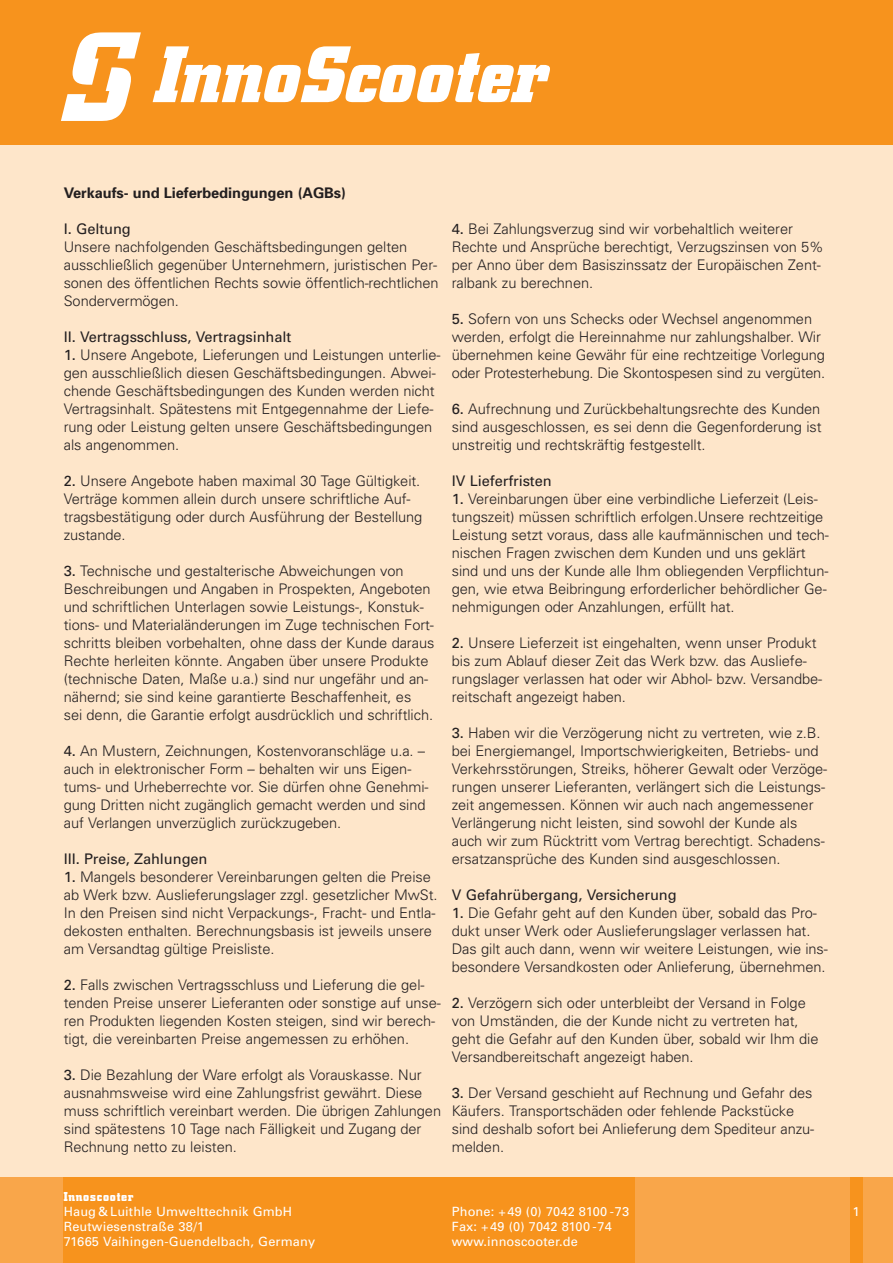
<style>
.page{position:relative;width:893px;height:1263px;background:#fff}
.page>*{position:absolute;margin:0;border:0;box-sizing:border-box;transform-origin:0 0}
.t1{font:300 14.7px/18px "Univers";letter-spacing:-.005em;color:#231f20}
.t2{font:14.7px "Univers";letter-spacing:-.005em;color:#231f20}
.t3{font:700 14.7px "Univers";letter-spacing:-.005em;color:#231f20}
.t4{font:12.75px/15px "Univers";letter-spacing:.01em;color:#fff}
.t5{font:700 12.75px "City";letter-spacing:.06em;color:#fff}
.s1{font-weight:400}
</style>
<div class="page">
<div style="left:0;top:0;width:893px;height:1191px;background:#fee6ca"></div>
<div style="left:0;top:0;width:893px;height:145px;background:#f7931d"></div>
<svg style="left:61px;top:32px;width:489px;height:89px"></svg>
<div style="left:0;top:1178px;width:893px;height:85px;background:#f9a64a"></div>
<div style="left:64px;top:1178px;width:571px;height:85px;background:#f7931d"></div>
<div style="left:850px;top:1178px;width:12px;height:85px;background:#f7931d"></div>
<p class="t3" style="left:64px;top:187px;width:284px">Verkaufs- und Lieferbedingungen (AGBs)</p>
<p class="t2" style="left:64px;top:223px;width:69px">I. Geltung</p>
<p class="t1" style="left:64px;top:239px;width:376px">Unsere nachfolgenden Geschäftsbedingungen gelten ausschließlich gegenüber Unternehmern, juristischen Per&shy;sonen des öffentlichen Rechts sowie öffentlich-rechtlichen Sondervermögen.</p>
<p class="t2" style="left:64px;top:331px;width:229px">II. Vertragsschluss, Vertragsinhalt</p>
<p class="t1" style="left:64px;top:347px;width:378px"><span class="s1">1.</span> Unsere Angebote, Lieferungen und Leistungen unterlie&shy;gen ausschließlich diesen Geschäftsbedingungen. Abwei&shy;chende Geschäftsbedingungen des Kunden werden nicht Vertragsinhalt. Spätestens mit Entgegennahme der Liefe&shy;rung oder Leistung gelten unsere Geschäftsbedingungen als angenommen.</p>
<p class="t1" style="left:64px;top:473px;width:360px"><span class="s1">2.</span> Unsere Angebote haben maximal 30 Tage Gültigkeit.<br>Verträge kommen allein durch unsere schriftliche Auf&shy;tragsbestätigung oder durch Ausführung der Bestellung zustande.</p>
<p class="t1" style="left:64px;top:563px;width:372px"><span class="s1">3.</span> Technische und gestalterische Abweichungen von Beschreibungen und Angaben in Prospekten, Angeboten und schriftlichen Unterlagen sowie Leistungs-, Konstuk&shy;tions- und Materialänderungen im Zuge technischen Fort&shy;schritts bleiben vorbehalten, ohne dass der Kunde daraus Rechte herleiten könnte. Angaben über unsere Produkte (technische Daten, Maße u.a.) sind nur ungefähr und an&shy;nähernd; sie sind keine garantierte Beschaffenheit, es<br>sei denn, die Garantie erfolgt ausdrücklich und schriftlich.</p>
<p class="t1" style="left:64px;top:743px;width:366px"><span class="s1">4.</span> An Mustern, Zeichnungen, Kostenvoranschläge u.a. – auch in elektronischer Form – behalten wir uns Eigen&shy;tums- und Urheberrechte vor. Sie dürfen ohne Genehmi&shy;gung Dritten nicht zugänglich gemacht werden und sind auf Verlangen unverzüglich zurückzugeben.</p>
<p class="t2" style="left:64px;top:853px;width:145px">III. Preise, Zahlungen</p>
<p class="t1" style="left:64px;top:869px;width:375px"><span class="s1">1.</span> Mangels besonderer Vereinbarungen gelten die Preise ab Werk bzw. Auslieferungslager zzgl. gesetzlicher MwSt.<br>In den Preisen sind nicht Verpackungs-, Fracht- und Entla&shy;dekosten enthalten. Berechnungsbasis ist jeweils unsere am Versandtag gültige Preisliste.</p>
<p class="t1" style="left:64px;top:977px;width:378px"><span class="s1">2.</span> Falls zwischen Vertragsschluss und Lieferung die gel&shy;tenden Preise unserer Lieferanten oder sonstige auf unse&shy;ren Produkten liegenden Kosten steigen, sind wir berech&shy;tigt, die vereinbarten Preise angemessen zu erhöhen.</p>
<p class="t1" style="left:64px;top:1067px;width:379px"><span class="s1">3.</span> Die Bezahlung der Ware erfolgt als Vorauskasse. Nur ausnahmsweise wird eine Zahlungsfrist gewährt. Diese muss schriftlich vereinbart werden. Die übrigen Zahlungen sind spätestens 10 Tage nach Fälligkeit und Zugang der Rechnung netto zu leisten.</p>
<p class="t1" style="left:452px;top:221px;width:374px"><span class="s1">4.</span> Bei Zahlungsverzug sind wir vorbehaltlich weiterer Rechte und Ansprüche berechtigt, Verzugszinsen von 5% per Anno über dem Basiszinssatz der Europäischen Zent&shy;ralbank zu berechnen.</p>
<p class="t1" style="left:452px;top:311px;width:375px"><span class="s1">5.</span> Sofern von uns Schecks oder Wechsel angenommen werden, erfolgt die Hereinnahme nur zahlungshalber. Wir übernehmen keine Gewähr für eine rechtzeitige Vorlegung oder Protesterhebung. Die Skontospesen sind zu vergüten.</p>
<p class="t1" style="left:452px;top:401px;width:371px;text-align:justify"><span class="s1">6.</span> Aufrechnung und Zurückbehaltungsrechte des Kunden sind ausgeschlossen, es sei denn die Gegenforderung ist unstreitig und rechtskräftig festgestellt.</p>
<p class="t2" style="left:452px;top:475px;width:101px">IV Lieferfristen</p>
<p class="t1" style="left:452px;top:491px;width:378px"><span class="s1">1.</span> Vereinbarungen über eine verbindliche Lieferzeit (Leis&shy;tungszeit) müssen schriftlich erfolgen.Unsere rechtzeitige Leistung setzt voraus, dass alle kaufmännischen und tech&shy;nischen Fragen zwischen dem Kunden und uns geklärt sind und uns der Kunde alle Ihm obliegenden Verpflichtun&shy;gen, wie etwa Beibringung erforderlicher behördlicher Ge&shy;nehmigungen oder Anzahlungen, erfüllt hat.</p>
<p class="t1" style="left:452px;top:635px;width:372px"><span class="s1">2.</span> Unsere Lieferzeit ist eingehalten, wenn unser Produkt bis zum Ablauf dieser Zeit das Werk bzw. das Ausliefe&shy;rungslager verlassen hat oder wir Abhol- bzw. Versandbe&shy;reitschaft angezeigt haben.</p>
<p class="t1" style="left:452px;top:725px;width:377px"><span class="s1">3.</span> Haben wir die Verzögerung nicht zu vertreten, wie z.B. bei Energiemangel, Importschwierigkeiten, Betriebs- und Verkehrsstörungen, Streiks, höherer Gewalt oder Verzöge&shy;rungen unserer Lieferanten, verlängert sich die Leistungs&shy;zeit angemessen. Können wir auch nach angemessener Verlängerung nicht leisten, sind sowohl der Kunde als auch wir zum Rücktritt vom Vertrag berechtigt. Schadens&shy;ersatzansprüche des Kunden sind ausgeschlossen.</p>
<p class="t2" style="left:452px;top:889px;width:226px">V Gefahrübergang, Versicherung</p>
<p class="t1" style="left:452px;top:905px;width:378px"><span class="s1">1.</span> Die Gefahr geht auf den Kunden über, sobald das Pro&shy;dukt unser Werk oder Auslieferungslager verlassen hat.<br>Das gilt auch dann, wenn wir weitere Leistungen, wie ins&shy;besondere Versandkosten oder Anlieferung, übernehmen.</p>
<p class="t1" style="left:452px;top:995px;width:368px"><span class="s1">2.</span> Verzögern sich oder unterbleibt der Versand in Folge von Umständen, die der Kunde nicht zu vertreten hat, geht die Gefahr auf den Kunden über, sobald wir Ihm die Versandbereitschaft angezeigt haben.</p>
<p class="t1" style="left:452px;top:1085px;width:364px"><span class="s1">3.</span> Der Versand geschieht auf Rechnung und Gefahr des Käufers. Transportschäden oder fehlende Packstücke sind deshalb sofort bei Anlieferung dem Spediteur anzu&shy;melden.</p>
<p class="t5" style="left:64px;top:1192px;width:71px">Innoscooter</p>
<p class="t4" style="left:64px;top:1205px;width:253px">Haug&amp; Luithle Umwelttechnik GmbH<br>Reutwiesenstraße 38/1<br>71665 Vaihingen-Guendelbach, Germany</p>
<p class="t4" style="left:452px;top:1205px;width:179px">Phone: +49 (0) 7042 8100 -73<br>Fax: +49 (0) 7042 8100 -74 www.innoscooter.de</p>
<p class="t4" style="left:852px;top:1205px;width:9px">1</p>
</div>
